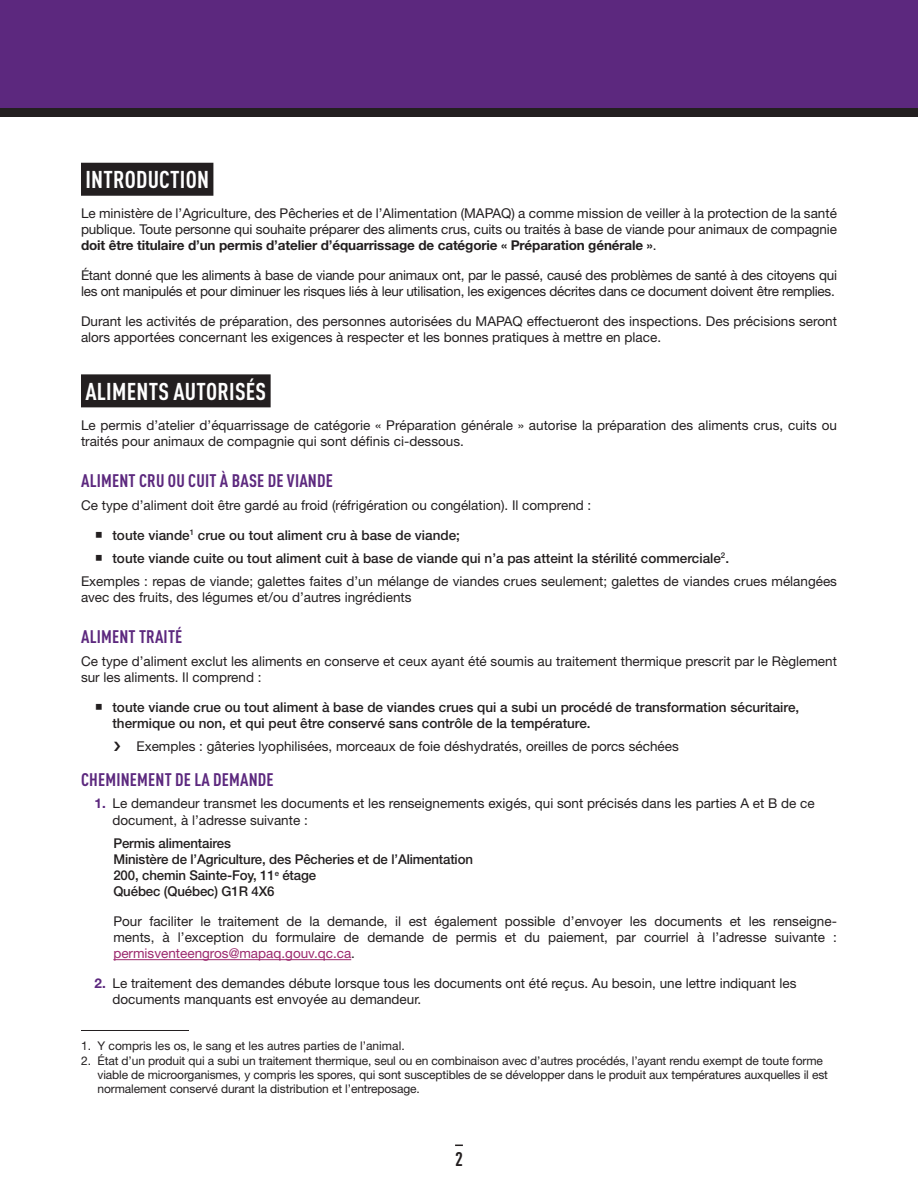
<style>
.page{position:relative;width:918px;height:1188px;background:#fff}
.page>*{position:absolute;margin:0;border:0;box-sizing:border-box;transform-origin:0 0}
.t1{font:700 condensed 24px "DINOT";letter-spacing:.01em;color:#fff}
.t2{font:700 condensed 19.5px "DINOT";color:#231f20}
.t3{font:700 condensed 18px "DINOT";letter-spacing:.01em;color:#5c287e}
.t4{font:13.5px/16.2px "Helvetica Neue";color:#231f20}
.t5{font:500 13.5px/16.2px "Helvetica Neue";color:#231f20}
.t6{font:13.5px/16.2px "Helvetica Neue";letter-spacing:-.02em;color:#231f20}
.t7{font:12px/14.4px "Helvetica Neue";letter-spacing:-.01em;color:#231f20}
.s1{font-weight:700}
.s2{font-weight:500}
.s3{font-weight:700;color:#5c287e}
.s4{color:#9c296e}
</style>
<div class="page">
<div style="left:0;top:0;width:918px;height:117px;background:#5c287e"></div>
<div style="left:0;top:109px;width:918px;height:8px;background:#231f20"></div>
<div style="left:81px;top:163px;width:132px;height:33px;background:#231f20"></div>
<div style="left:81px;top:374px;width:190px;height:33px;background:#231f20"></div>
<hr style="left:113px;top:959px;width:238px;height:1px;background:#9c296e">
<hr style="left:81px;top:1030px;width:108px;height:1px;background:#231f20">
<h1 class="t1" style="left:85px;top:165px;width:125px">INTRODUCTION</h1>
<p class="t4" style="left:81px;top:205px;width:758px;text-align:justify">Le ministère de l’Agriculture, des Pêcheries et de l’Alimentation (MAPAQ) a comme mission de veiller à la protection de la santé publique. Toute personne qui souhaite préparer des aliments crus, cuits ou traités à base de viande pour animaux de compagnie <span class="s1">doit être titulaire d’un permis d’atelier d’équarrissage de catégorie « Préparation générale »</span>.</p>
<p class="t6" style="left:81px;top:267px;width:758px">Étant donné que les aliments à base de viande pour animaux ont, par le passé, causé des problèmes de santé à des citoyens qui les ont manipulés et pour diminuer les risques liés à leur utilisation, les exigences décrites dans ce document doivent être remplies.</p>
<p class="t4" style="left:81px;top:313px;width:758px">Durant les activités de préparation, des personnes autorisées du MAPAQ effectueront des inspections. Des précisions seront alors apportées concernant les exigences à respecter et les bonnes pratiques à mettre en place.</p>
<h1 class="t1" style="left:85px;top:377px;width:182px">ALIMENTS AUTORISÉS</h1>
<p class="t4" style="left:81px;top:417px;width:758px">Le permis d’atelier d’équarrissage de catégorie « Préparation générale » autorise la préparation des aliments crus, cuits ou traités pour animaux de compagnie qui sont définis ci-dessous.</p>
<h3 class="t3" style="left:81px;top:470px;width:253px">ALIMENT CRU OU CUIT À BASE DE VIANDE</h3>
<p class="t4" style="left:81px;top:497px;width:512px">Ce type d’aliment doit être gardé au froid (réfrigération ou congélation). Il comprend :</p>
<p class="t5" style="left:94px;top:527px;width:367px">▪ toute viande<sup>1</sup> crue ou tout aliment cru à base de viande;</p>
<p class="t4" style="left:81px;top:546px;width:758px;line-height:23px;text-indent:13px">▪ <span class="s2">toute viande cuite ou tout aliment cuit à base de viande qui n’a pas atteint la stérilité commerciale</span><sup>2</sup><span class="s2">.<br></span>Exemples : repas de viande; galettes faites d’un mélange de viandes crues seulement; galettes de viandes crues mélangées</p>
<p class="t4" style="left:81px;top:589px;width:332px">avec des fruits, des légumes et/ou d’autres ingrédients</p>
<h3 class="t3" style="left:81px;top:626px;width:103px">ALIMENT TRAITÉ</h3>
<p class="t4" style="left:81px;top:653px;width:757px">Ce type d’aliment exclut les aliments en conserve et ceux ayant été soumis au traitement thermique prescrit par le Règlement sur les aliments. Il comprend :</p>
<p class="t5" style="left:112px;top:699px;width:688px;text-indent:-18px">▪ toute viande crue ou tout aliment à base de viandes crues qui a subi un procédé de transformation sécuritaire, thermique ou non, et qui peut être conservé sans contrôle de la température.</p>
<p class="t4" style="left:137px;top:738px;width:544px">Exemples : gâteries lyophilisées, morceaux de foie déshydratés, oreilles de porcs séchées</p>
<h3 class="t3" style="left:81px;top:768px;width:194px">CHEMINEMENT DE LA DEMANDE</h3>
<p class="t4" style="left:112px;top:795px;width:704px;text-indent:-18px"><span class="s3">1.</span> Le demandeur transmet les documents et les renseignements exigés, qui sont précisés dans les parties A et B de ce document, à l’adresse suivante :</p>
<p class="t5" style="left:113px;top:835px;width:361px">Permis alimentaires<br>Ministère de l’Agriculture, des Pêcheries et de l’Alimentation 200, chemin Sainte-Foy, 11<sup>e</sup> étage<br>Québec (Québec) G1R 4X6</p>
<p class="t4" style="left:113px;top:913px;width:725px;text-align:justify">Pour faciliter le traitement de la demande, il est également possible d’envoyer les documents et les renseigne&shy;ments, à l’exception du formulaire de demande de permis et du paiement, par courriel à l’adresse suivante : <span class="s4">permisventeengros@mapaq.gouv.qc.ca</span>.</p>
<p class="t4" style="left:112px;top:975px;width:685px;text-indent:-18px"><span class="s3">2.</span> Le traitement des demandes débute lorsque tous les documents ont été reçus. Au besoin, une lettre indiquant les documents manquants est envoyée au demandeur.</p>
<p class="t7" style="left:81px;top:1039px;width:325px">1. Y compris les os, le sang et les autres parties de l’animal.</p>
<p class="t7" style="left:98px;top:1053px;width:732px;text-indent:-16px">2. État d’un produit qui a subi un traitement thermique, seul ou en combinaison avec d’autres procédés, l’ayant rendu exempt de toute forme viable de microorganismes, y compris les spores, qui sont susceptibles de se développer dans le produit aux températures auxquelles il est normalement conservé durant la distribution et l’entreposage.</p>
<h2 class="t2" style="left:455px;top:1148px;width:9px">2</h2>
</div>
